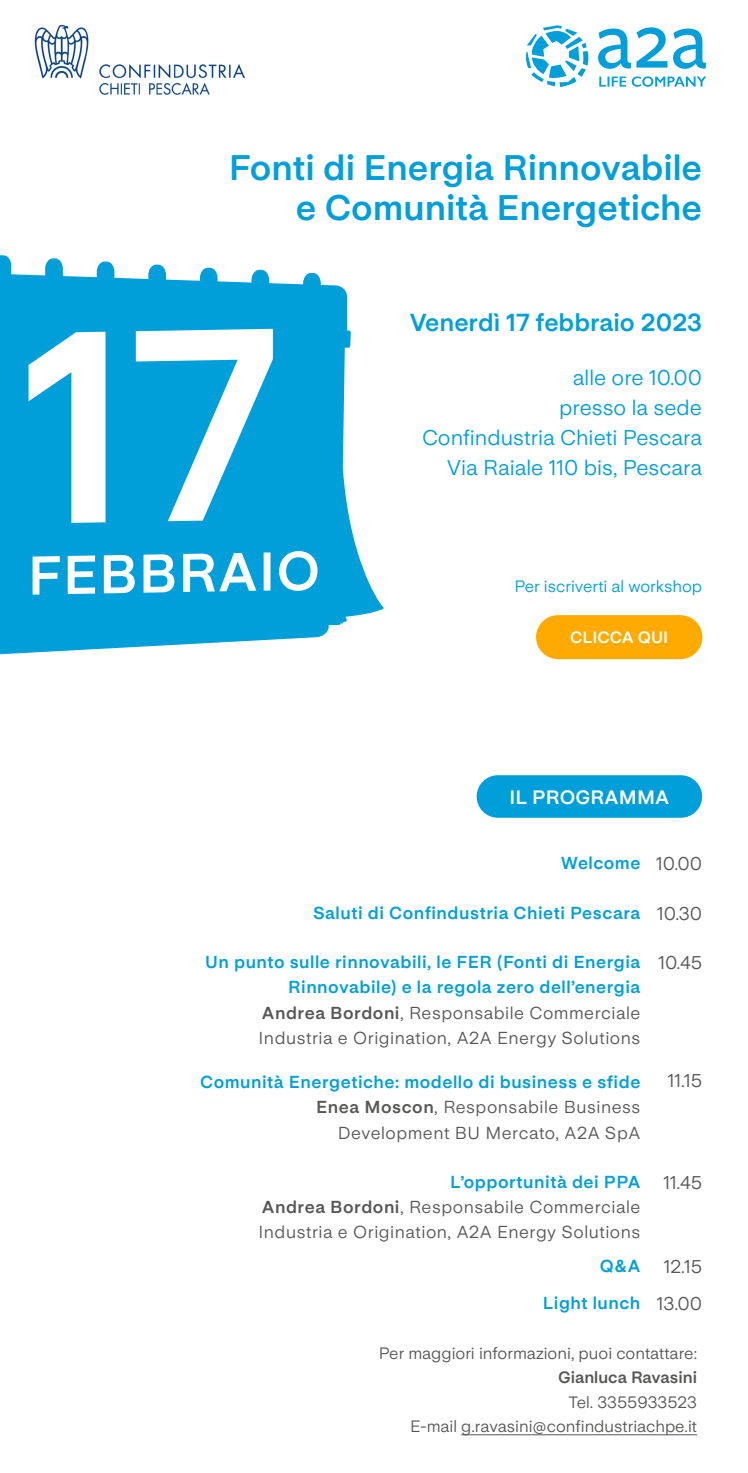
<style>
.page{position:relative;width:748px;height:1473px;background:#fff}
.page>*{position:absolute;margin:0;border:0;box-sizing:border-box;transform-origin:0 0}
.t1{font:700 35.35px/39.2px "Life Sans";color:#009fda;text-align:right}
.t2{font:700 24.5px "Life Sans";color:#009fda}
.t3{font:21.18px/29.9px "Life Sans";color:#009fda;text-align:right}
.t4{font:700 19.25px "Life Sans";letter-spacing:.01em;color:#fff}
.t5{font:18.38px "Life Sans";color:#575756}
.t6{font:700 17.32px/25.2px "Life Sans";letter-spacing:.03em;color:#009fda;text-align:right}
.t7{font:17.32px/25.2px "Life Sans";letter-spacing:.03em;color:#575756;text-align:justify}
.t8{font:16.28px/24.5px "Life Sans";color:#575756;text-align:right}
.t9{font:16.28px "Life Sans";color:#009fda}
.t10{font:700 16.28px "Life Sans";color:#575756}
.t11{font:700 16.28px "Life Sans";color:#fff}
.s1{font-weight:400;font-size:18.38px;color:#575756}
.s2{color:#575756}
.s3{font-weight:400;color:#575756}
.s4{font-weight:700;color:#009fda}
.s5{font-weight:700}
</style>
<div class="page">
<svg style="left:526px;top:25px;width:63px;height:62px"></svg>
<svg style="left:598px;top:27px;width:107px;height:42px"></svg>
<svg style="left:599px;top:76px;width:107px;height:11px"></svg>
<div style="left:476px;top:775px;width:225px;height:42px;background:#009fda;border-radius:21px"></div>
<hr style="left:461px;top:1434px;width:235px;height:1px;background:#575756">
<img style="left:34px;top:24px;width:210px;height:70px">
<svg style="left:0;top:255px;width:383px;height:400px;fill:#009fda"></svg>
<svg style="left:29px;top:332px;width:76px;height:191px"></svg>
<svg style="left:136px;top:329px;width:137px;height:192px"></svg>
<svg style="left:33px;top:556px;width:27px;height:38px"></svg>
<svg style="left:68px;top:555px;width:27px;height:39px"></svg>
<svg style="left:104px;top:555px;width:31px;height:38px"></svg>
<svg style="left:143px;top:554px;width:31px;height:38px"></svg>
<svg style="left:183px;top:553px;width:73px;height:39px"></svg>
<div style="left:263px;top:552px;width:7px;height:38px;background:#fff"></div>
<svg style="left:279px;top:551px;width:38px;height:40px"></svg>
<div style="left:536px;top:615px;width:166px;height:44px;background:#fa0;border-radius:22px"></div>
<h1 class="t1" style="left:229px;top:149px;width:474px">Fonti di Energia Rinnovabile e Comunità Energetiche</h1>
<h2 class="t2" style="left:409px;top:309px;width:294px">Venerdì 17 febbraio 2023</h2>
<p class="t3" style="left:422px;top:363px;width:281px">alle ore 10.00<br>presso la sede<br>Confindustria Chieti Pescara<br>Via Raiale 110 bis, Pescara</p>
<p class="t9" style="left:514px;top:577px;width:189px">Per iscriverti al workshop</p>
<p class="t11" style="left:570px;top:628px;width:99px">CLICCA QUI</p>
<p class="t4" style="left:509px;top:786px;width:161px">IL PROGRAMMA</p>
<p class="t6" style="left:560px;top:850px;width:143px">Welcome <span class="s1">10.00</span></p>
<p class="t6" style="left:313px;top:900px;width:390px">Saluti di Confindustria Chieti Pescara <span class="s1">10.30</span></p>
<p class="t6" style="left:205px;top:950px;width:436px">Un punto sulle rinnovabili, le FER (Fonti di Energia Rinnovabile) e la regola zero dell’energia<br><span class="s2">Andrea Bordoni</span><span class="s3">, Responsabile Commerciale Industria e Origination, A2A Energy Solutions</span></p>
<p class="t5" style="left:658px;top:952px;width:45px">10.45</p>
<p class="t5" style="left:667px;top:1070px;width:36px">11.15</p>
<p class="t7" style="left:200px;top:1069px;width:441px;text-align:right"><span class="s4">Comunità Energetiche: modello di business e sfide<br></span><span class="s5">Enea Moscon</span>, Responsabile Business<br>Development BU Mercato, A2A SpA</p>
<p class="t7" style="left:258px;top:1169px;width:383px;text-indent:191px"><span class="s4">L’opportunità dei PPA </span><span class="s5">Andrea Bordoni</span>, Responsabile Commerciale Industria e Origination, A2A Energy Solutions</p>
<p class="t5" style="left:663px;top:1172px;width:40px">11.45</p>
<p class="t6" style="left:599px;top:1253px;width:42px">Q&amp;A</p>
<p class="t5" style="left:663px;top:1256px;width:40px">12.15</p>
<p class="t6" style="left:542px;top:1291px;width:161px">Light lunch <span class="s1">13.00</span></p>
<p class="t8" style="left:379px;top:1340px;width:319px">Per maggiori informazioni, puoi contattare:</p>
<p class="t10" style="left:558px;top:1368px;width:140px">Gianluca Ravasini</p>
<p class="t8" style="left:410px;top:1389px;width:288px">Tel. 3355933523<br>E-mail g.ravasini@confindustriachpe.it</p>
</div>
